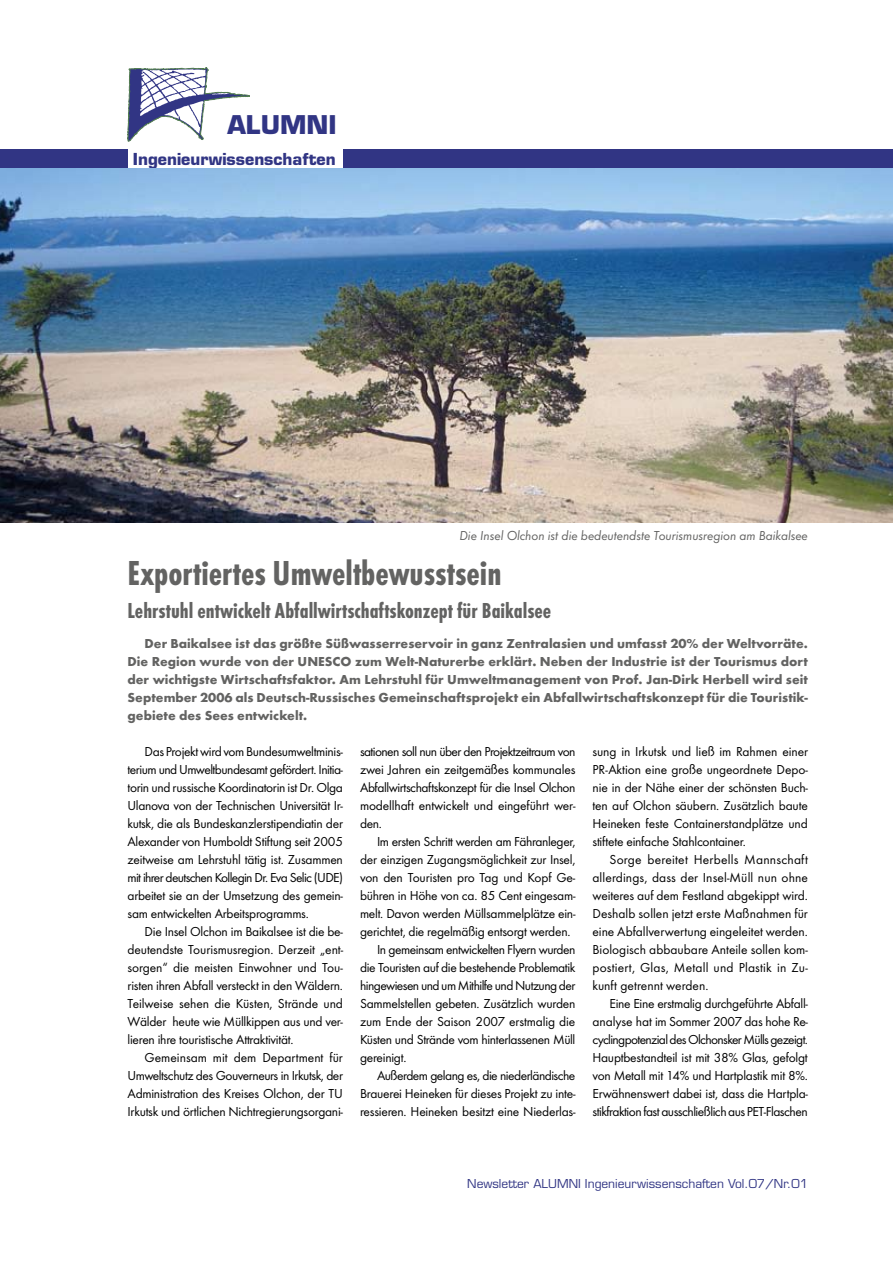
<style>
.page{position:relative;width:893px;height:1263px;background:#fff}
.page>*{position:absolute;margin:0;border:0;box-sizing:border-box;transform-origin:0 0}
.t1{font:36px "Futura T Bol Con";color:#636362}
.t2{font:700 25.2px "Eurostile";color:#313584}
.t3{font:22.5px "Futura T Bol Con";color:#636362}
.t4{font:700 16.05px "Eurostile";color:#313584}
.t5{font:13.5px/18px "Futura T Boo";letter-spacing:-.02em;color:#000;text-align:justify}
.t6{font:700 13.5px/18px "Futura T";color:#636362;text-align:justify}
.t7{font:13.5px/18px "Futura T Boo";color:#000}
.t8{font:13.5px "Futura T Boo";letter-spacing:-.04em;color:#000}
.t9{font:13.5px "Futura T Boo Obl";letter-spacing:-.005em;color:#636362}
.t10{font:12px "Eurostile";color:#313584}
</style>
<div class="page">
<svg style="left:128px;top:67px;width:122px;height:74px"></svg>
<div style="left:343px;top:149px;width:550px;height:20px;background:#313584"></div>
<div style="left:0;top:149px;width:128px;height:20px;background:#313584"></div>
<img style="left:0;top:169px;width:893px;height:353px">
<h2 class="t2" style="left:227px;top:109px;width:111px">ALUMNI</h2>
<p class="t4" style="left:133px;top:149px;width:204px">Ingenieurwissenschaften</p>
<p class="t9" style="left:459px;top:528px;width:350px">Die Insel Olchon ist die bedeutendste Tourismusregion am Baikalsee</p>
<h1 class="t1" style="left:128px;top:552px;width:375px">Exportiertes Umweltbewusstsein</h1>
<h3 class="t3" style="left:128px;top:598px;width:425px">Lehrstuhl entwickelt Abfallwirtschaftskonzept für Baikalsee</h3>
<p class="t6" style="left:128px;top:634px;width:682px;text-indent:17px">Der Baikalsee ist das größte Süßwasserreservoir in ganz Zentralasien und umfasst 20% der Weltvorräte.<br>Die Region wurde von der UNESCO zum Welt-Naturerbe erklärt. Neben der Industrie ist der Tourismus dort der wichtigste Wirtschaftsfaktor. Am Lehrstuhl für Umweltmanagement von Prof. Jan-Dirk Herbell wird seit September 2006 als Deutsch-Russisches Gemeinschaftsprojekt ein Abfallwirtschaftskonzept für die Touristik&shy;gebiete des Sees entwickelt.</p>
<p class="t5" style="left:128px;top:743px;width:217px;text-indent:17px">Das Projekt wird vom Bundesumweltminis&shy;terium und Umweltbundesamt gefördert. Initia&shy;torin und russische Koordinatorin ist Dr. Olga Ulanova von der Technischen Universität Ir&shy;kutsk, die als Bundeskanzlerstipendiatin der Alexander von Humboldt Stiftung seit 2005 zeitweise am Lehrstuhl tätig ist. Zusammen mit ihrer deutschen Kollegin Dr. Eva Selic (UDE) arbeitet sie an der Umsetzung des gemein&shy;sam entwickelten Arbeitsprogramms.</p>
<p class="t5" style="left:128px;top:923px;width:217px;text-align:left;text-indent:17px">Die Insel Olchon im Baikalsee ist die be&shy;deutendste Tourismusregion. Derzeit „ent&shy;sorgen“ die meisten Einwohner und Tou&shy;risten ihren Abfall versteckt in den Wäldern.<br>Teilweise sehen die Küsten, Strände und Wälder heute wie Müllkippen aus und ver&shy;lieren ihre touristische Attraktivität.</p>
<p class="t5" style="left:128px;top:1049px;width:217px;text-indent:17px">Gemeinsam mit dem Department für Umweltschutz des Gouverneurs in Irkutsk, der Administration des Kreises Olchon, der TU Irkutsk und örtlichen Nichtregierungsorgani-</p>
<p class="t5" style="left:360px;top:743px;width:217px">sationen soll nun über den Projektzeitraum von zwei Jahren ein zeitgemäßes kommunales Abfallwirtschaftskonzept für die Insel Olchon modellhaft entwickelt und eingeführt wer&shy;den.</p>
<p class="t5" style="left:377px;top:833px;width:200px">Im ersten Schritt werden am Fähranleger,</p>
<p class="t5" style="left:360px;top:851px;width:217px">der einzigen Zugangsmöglichkeit zur Insel,</p>
<p class="t5" style="left:360px;top:869px;width:217px">von den Touristen pro Tag und Kopf Ge-</p>
<p class="t5" style="left:360px;top:887px;width:217px">bühren in Höhe von ca. 85 Cent eingesam-</p>
<p class="t5" style="left:360px;top:905px;width:217px">melt. Davon werden Müllsammelplätze ein-</p>
<p class="t5" style="left:360px;top:922px;width:210px">gerichtet, die regelmäßig entsorgt werden.</p>
<p class="t5" style="left:377px;top:940px;width:200px">In gemeinsam entwickelten Flyern wurden</p>
<p class="t5" style="left:360px;top:958px;width:217px">die Touristen auf die bestehende Problematik</p>
<p class="t8" style="left:360px;top:978px;width:217px">hingewiesen und um Mithilfe und Nutzung der</p>
<p class="t5" style="left:360px;top:994px;width:217px">Sammelstellen gebeten. Zusätzlich wurden</p>
<p class="t5" style="left:360px;top:1012px;width:217px">zum Ende der Saison 2007 erstmalig die</p>
<p class="t5" style="left:360px;top:1030px;width:217px">Küsten und Strände vom hinterlassenen Müll</p>
<p class="t5" style="left:360px;top:1048px;width:46px">gereinigt.</p>
<p class="t8" style="left:377px;top:1068px;width:200px">Außerdem gelang es, die niederländische</p>
<p class="t5" style="left:360px;top:1084px;width:217px">Brauerei Heineken für dieses Projekt zu inte-</p>
<p class="t5" style="left:360px;top:1102px;width:217px">ressieren. Heineken besitzt eine Niederlas-</p>
<p class="t5" style="left:592px;top:742px;width:217px">sung in Irkutsk und ließ im Rahmen einer PR-Aktion eine große ungeordnete Depo&shy;nie in der Nähe einer der schönsten Buch&shy;ten auf Olchon säubern. Zusätzlich baute Heineken feste Containerstandplätze und stiftete einfache Stahlcontainer.</p>
<p class="t7" style="left:592px;top:850px;width:217px;text-indent:17px">Sorge bereitet Herbells Mannschaft allerdings, dass der Insel-Müll nun ohne weiteres auf dem Festland abgekippt wird.<br>Deshalb sollen jetzt erste Maßnahmen für eine Abfallverwertung eingeleitet werden.<br>Biologisch abbaubare Anteile sollen kom&shy;postiert, Glas, Metall und Plastik in Zu&shy;kunft getrennt werden.</p>
<p class="t5" style="left:592px;top:994px;width:217px;text-align:left;text-indent:17px">Eine Eine erstmalig durchgeführte Abfall&shy;analyse hat im Sommer 2007 das hohe Re&shy;cyclingpotenzial des Olchonsker Mülls gezeigt.<br>Hauptbestandteil ist mit 38% Glas, gefolgt von Metall mit 14% und Hartplastik mit 8%.<br>Erwähnenswert dabei ist, dass die Hartpla&shy;stikfraktion fast ausschließlich aus PET-Flaschen</p>
<p class="t10" style="left:467px;top:1176px;width:342px">Newsletter ALUMNI Ingenieurwissenschaften Vol.07/Nr.01</p>
</div>
